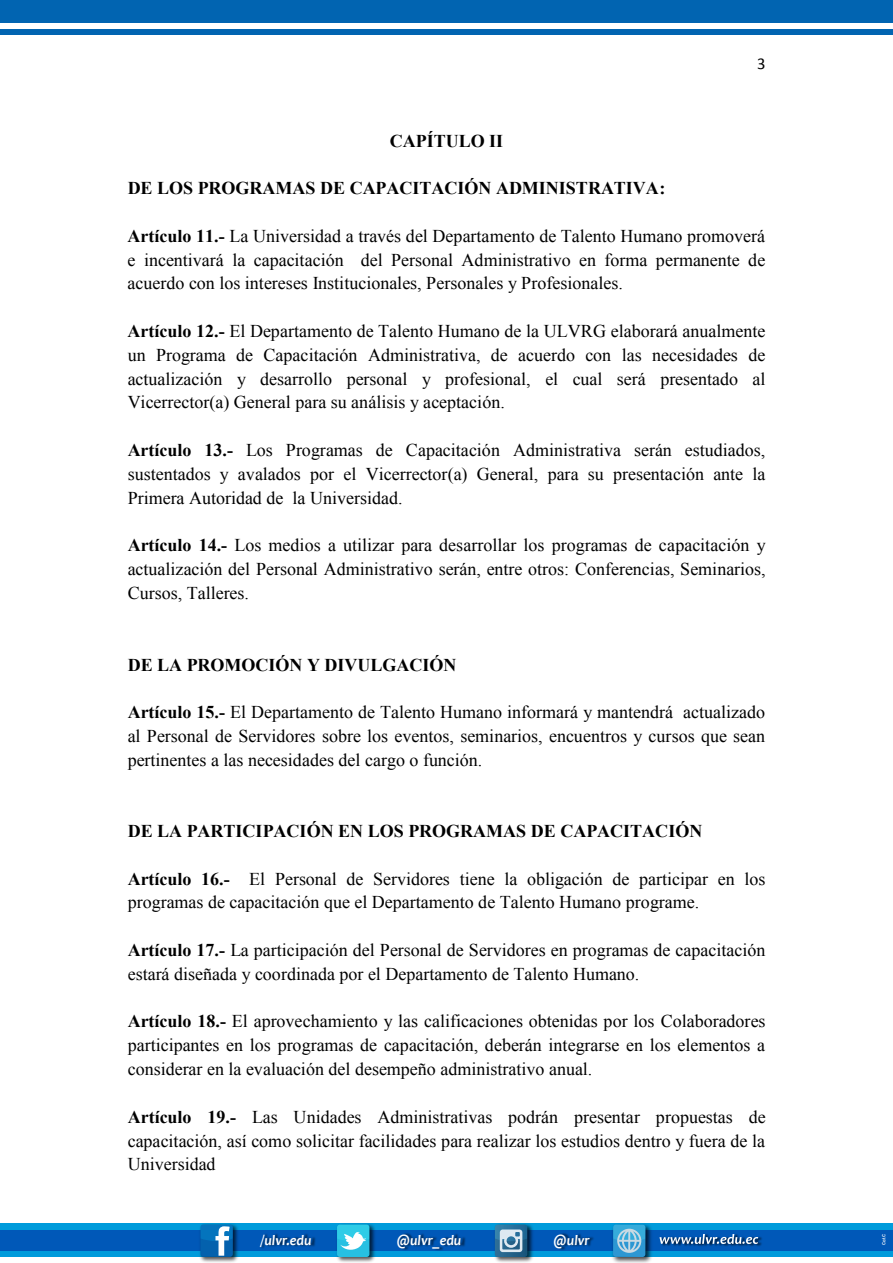
<style>
.page{position:relative;width:893px;height:1263px;background:#fff}
.page>*{position:absolute;margin:0;border:0;box-sizing:border-box;transform-origin:0 0}
.t1{font:18px/23.7px "Times New Roman";color:#000;text-align:justify}
.t2{font:700 18px "Times New Roman";color:#000}
.t3{font:16.5px "Calibri";color:#000}
.t4{font:italic 700 14.7px "Candara";color:#fff;scale:.95 1}
.t5{font:600 4.2px "Avant Garde";color:#fff;scale:.91 1}
.s1{font-weight:700}
</style>
<div class="page">
<div style="left:0;top:1223px;width:893px;height:34px;background:#009bdb"></div>
<div style="left:0;top:1230px;width:893px;height:21px;background:#0058b8"></div>
<img style="left:200px;top:1224px;width:38px;height:39px">
<svg style="left:200px;top:1224px;width:33px;height:33px"></svg>
<svg style="left:200px;top:1224px;width:33px;height:32px"></svg>
<img style="left:261px;top:1233px;width:55px;height:16px">
<img style="left:337px;top:1224px;width:38px;height:39px">
<div style="left:337px;top:1224px;width:32px;height:33px;background:#27c0e2;border-radius:3px"></div>
<svg style="left:337px;top:1224px;width:32px;height:26px"></svg>
<img style="left:399px;top:1233px;width:67px;height:18px">
<img style="left:494px;top:1224px;width:39px;height:39px">
<svg style="left:495px;top:1224px;width:32px;height:33px"></svg>
<img style="left:556px;top:1233px;width:38px;height:17px">
<img style="left:612px;top:1224px;width:40px;height:39px">
<div style="left:613px;top:1224px;width:32px;height:33px;background:#2d97d3;border-radius:3px"></div>
<svg style="left:613px;top:1224px;width:32px;height:29px"></svg>
<img style="left:662px;top:1237px;width:100px;height:9px">
<svg style="left:660px;top:1234px;width:98px;height:10px"></svg>
<div style="left:0;top:0;width:893px;height:35px;background:#0164b1"></div>
<div style="left:0;top:23px;width:893px;height:6px;background:#fff"></div>
<p class="t3" style="left:757px;top:56px;width:10px">3</p>
<p class="t2" style="left:390px;top:131px;width:115px">CAPÍTULO II</p>
<p class="t2" style="left:128px;top:178px;width:539px">DE LOS PROGRAMAS DE CAPACITACIÓN ADMINISTRATIVA:</p>
<p class="t1" style="left:128px;top:224px;width:639px"><span class="s1">Artículo 11.-</span> La Universidad a través del Departamento de Talento Humano promoverá e incentivará la capacitación del Personal Administrativo en forma permanente de acuerdo con los intereses Institucionales, Personales y Profesionales.</p>
<p class="t1" style="left:128px;top:319px;width:639px"><span class="s1">Artículo 12.-</span> El Departamento de Talento Humano de la ULVRG elaborará anualmente un Programa de Capacitación Administrativa, de acuerdo con las necesidades de actualización y desarrollo personal y profesional, el cual será presentado al Vicerrector(a) General para su análisis y aceptación.</p>
<p class="t1" style="left:128px;top:438px;width:639px"><span class="s1">Artículo 13.-</span> Los Programas de Capacitación Administrativa serán estudiados, sustentados y avalados por el Vicerrector(a) General, para su presentación ante la Primera Autoridad de la Universidad.</p>
<p class="t1" style="left:128px;top:533px;width:640px"><span class="s1">Artículo 14.-</span> Los medios a utilizar para desarrollar los programas de capacitación y actualización del Personal Administrativo serán, entre otros: Conferencias, Seminarios, Cursos, Talleres.</p>
<p class="t2" style="left:128px;top:655px;width:330px">DE LA PROMOCIÓN Y DIVULGACIÓN</p>
<p class="t1" style="left:128px;top:700px;width:639px"><span class="s1">Artículo 15.-</span> El Departamento de Talento Humano informará y mantendrá actualizado al Personal de Servidores sobre los eventos, seminarios, encuentros y cursos que sean pertinentes a las necesidades del cargo o función.</p>
<p class="t2" style="left:128px;top:821px;width:576px">DE LA PARTICIPACIÓN EN LOS PROGRAMAS DE CAPACITACIÓN</p>
<p class="t1" style="left:128px;top:867px;width:639px"><span class="s1">Artículo 16.-</span> El Personal de Servidores tiene la obligación de participar en los programas de capacitación que el Departamento de Talento Humano programe.</p>
<p class="t1" style="left:128px;top:938px;width:639px"><span class="s1">Artículo 17.-</span> La participación del Personal de Servidores en programas de capacitación estará diseñada y coordinada por el Departamento de Talento Humano.</p>
<p class="t1" style="left:128px;top:1009px;width:639px"><span class="s1">Artículo 18.-</span> El aprovechamiento y las calificaciones obtenidas por los Colaboradores participantes en los programas de capacitación, deberán integrarse en los elementos a considerar en la evaluación del desempeño administrativo anual.</p>
<p class="t1" style="left:128px;top:1104px;width:639px"><span class="s1">Artículo 19.-</span> Las Unidades Administrativas podrán presentar propuestas de capacitación, así como solicitar facilidades para realizar los estudios dentro y fuera de la Universidad</p>
<p class="t4" style="left:261px;top:1234px;width:55px">/ulvr.edu</p>
<p class="t4" style="left:396px;top:1234px;width:70px">@ulvr_edu</p>
<p class="t4" style="left:553px;top:1234px;width:40px">@ulvr</p>
<p class="t5" style="left:882px;top:1245px;width:14px;rotate:-90deg">Cat.C</p>
</div>
